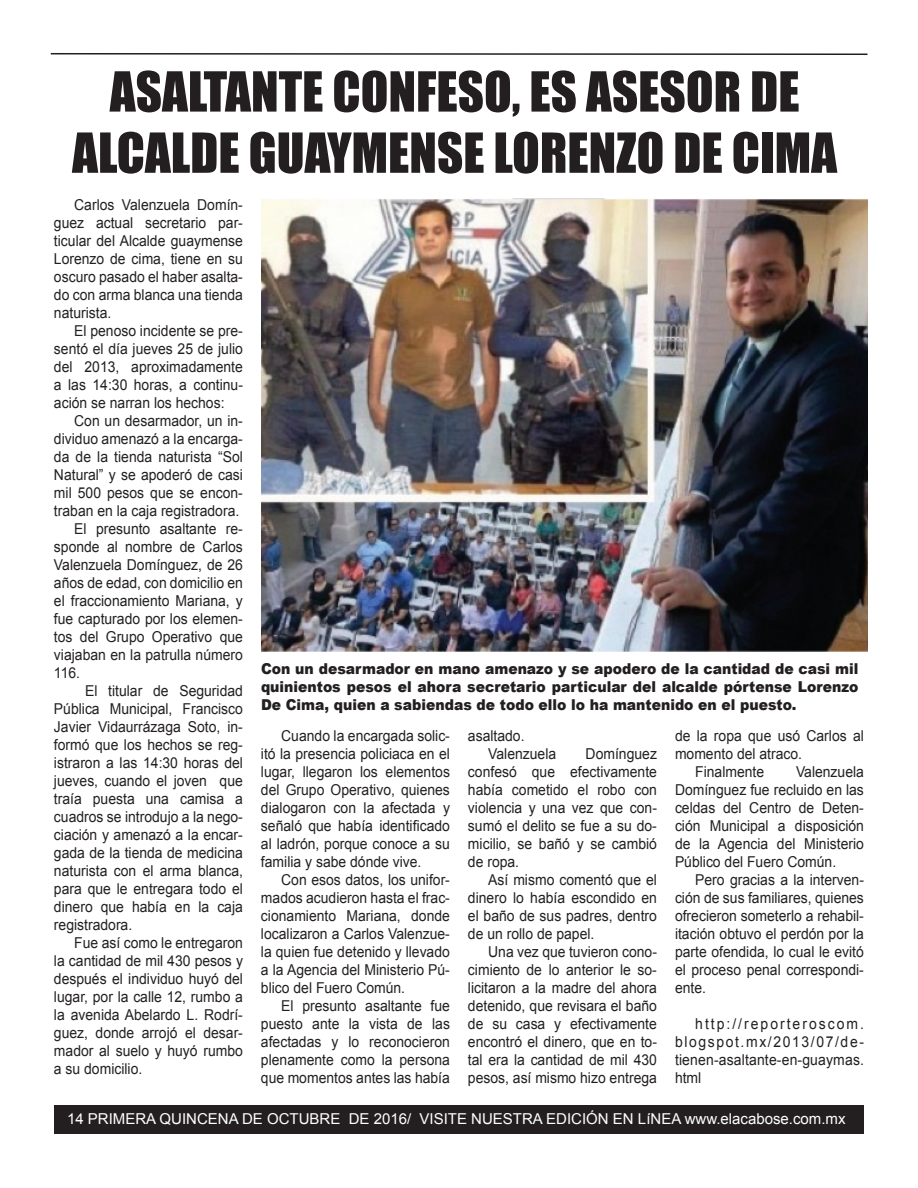
<style>
.page{position:relative;width:918px;height:1188px;background:#fff}
.page>*{position:absolute;margin:0;border:0;box-sizing:border-box;transform-origin:0 0}
.t1{font:51px/61.2px "Impact";color:#231f20;text-align:center}
.t2{font:15px/18px "Arial";color:#231f20;text-align:justify;scale:.93 1}
.t3{font:900 15px/18px "Arial";color:#231f20;text-align:justify;scale:.93 1}
.t4{font:15px "Arial";color:#fff}
</style>
<div class="page">
<div style="left:54px;top:1106px;width:810px;height:28px;background:#231f20"></div>
<svg style="left:50px;top:53px;width:818px;height:2px;background:#595657"></svg>
<img style="left:261px;top:199px;width:607px;height:453px">
<h1 class="t1" style="left:72px;top:60px;width:767px">ASALTANTE CONFESO, ES ASESOR DE<br>ALCALDE GUAYMENSE LORENZO DE CIMA</h1>
<p class="t2" style="left:54px;top:195px;width:205px;text-indent:20px">Carlos Valenzuela Domín&shy;guez actual secretario par&shy;ticular del Alcalde guaymense Lorenzo de cima, tiene en su oscuro pasado el haber asalta&shy;do con arma blanca una tienda naturista.</p>
<p class="t2" style="left:54px;top:321px;width:205px;text-indent:20px">El penoso incidente se pre&shy;sentó el día jueves 25 de julio del 2013, aproximadamente a las 14:30 horas, a continu&shy;ación se narran los hechos:</p>
<p class="t2" style="left:74px;top:411px;width:183px">Con un desarmador, un in-</p>
<p class="t2" style="left:54px;top:429px;width:205px">dividuo amenazó a la encarga-</p>
<p class="t2" style="left:54px;top:447px;width:205px">da de la tienda naturista “Sol</p>
<p class="t2" style="left:54px;top:465px;width:205px">Natural” y se apoderó de casi</p>
<p class="t2" style="left:54px;top:483px;width:205px">mil 500 pesos que se encon-</p>
<p class="t2" style="left:54px;top:501px;width:201px">traban en la caja registradora.</p>
<p class="t2" style="left:74px;top:519px;width:183px">El presunto asaltante re-</p>
<p class="t2" style="left:54px;top:537px;width:205px">sponde al nombre de Carlos</p>
<p class="t2" style="left:54px;top:555px;width:205px">Valenzuela Domínguez, de 26</p>
<p class="t2" style="left:54px;top:573px;width:205px">años de edad, con domicilio en</p>
<p class="t2" style="left:54px;top:591px;width:205px">el fraccionamiento Mariana, y</p>
<p class="t2" style="left:54px;top:609px;width:205px">fue capturado por los elemen-</p>
<p class="t2" style="left:54px;top:627px;width:205px">tos del Grupo Operativo que</p>
<p class="t2" style="left:54px;top:645px;width:205px">viajaban en la patrulla número</p>
<p class="t2" style="left:54px;top:663px;width:30px">116.</p>
<p class="t2" style="left:85px;top:681px;width:171px">El titular de Seguridad</p>
<p class="t2" style="left:54px;top:699px;width:205px">Pública Municipal, Francisco</p>
<p class="t2" style="left:54px;top:717px;width:205px">Javier Vidaurrázaga Soto, in-</p>
<p class="t2" style="left:54px;top:735px;width:205px">formó que los hechos se reg-</p>
<p class="t2" style="left:54px;top:753px;width:205px">istraron a las 14:30 horas del</p>
<p class="t2" style="left:54px;top:771px;width:205px">jueves, cuando el joven que</p>
<p class="t2" style="left:54px;top:789px;width:205px">traía puesta una camisa a</p>
<p class="t2" style="left:54px;top:807px;width:205px">cuadros se introdujo a la nego-</p>
<p class="t2" style="left:54px;top:825px;width:205px">ciación y amenazó a la encar-</p>
<p class="t2" style="left:54px;top:843px;width:205px">gada de la tienda de medicina</p>
<p class="t2" style="left:54px;top:861px;width:205px">naturista con el arma blanca,</p>
<p class="t2" style="left:54px;top:879px;width:205px">para que le entregara todo el</p>
<p class="t2" style="left:54px;top:897px;width:205px">dinero que había en la caja</p>
<p class="t2" style="left:54px;top:915px;width:86px">registradora.</p>
<p class="t2" style="left:74px;top:933px;width:183px">Fue así como le entregaron</p>
<p class="t2" style="left:54px;top:951px;width:205px">la cantidad de mil 430 pesos y</p>
<p class="t2" style="left:54px;top:969px;width:205px">después el individuo huyó del</p>
<p class="t2" style="left:54px;top:987px;width:205px">lugar, por la calle 12, rumbo a</p>
<p class="t2" style="left:54px;top:1005px;width:205px">la avenida Abelardo L. Rodrí-</p>
<p class="t2" style="left:54px;top:1023px;width:205px">guez, donde arrojó el desar-</p>
<p class="t2" style="left:54px;top:1041px;width:205px">mador al suelo y huyó rumbo</p>
<p class="t2" style="left:54px;top:1059px;width:97px">a su domicilio.</p>
<p class="t3" style="left:261px;top:659px;width:644px">Con un desarmador en mano amenazo y se apodero de la cantidad de casi mil quinientos pesos el ahora secretario particular del alcalde pórtense Lorenzo De Cima, quien a sabiendas de todo ello lo ha mantenido en el puesto.</p>
<p class="t2" style="left:261px;top:727px;width:205px;text-indent:20px">Cuando la encargada solic&shy;itó la presencia policiaca en el lugar, llegaron los elementos del Grupo Operativo, quienes dialogaron con la afectada y señaló que había identificado al ladrón, porque conoce a su familia y sabe dónde vive.</p>
<p class="t2" style="left:261px;top:871px;width:205px;text-indent:20px">Con esos datos, los unifor&shy;mados acudieron hasta el frac&shy;cionamiento Mariana, donde localizaron a Carlos Valenzue&shy;la quien fue detenido y llevado a la Agencia del Ministerio Pú&shy;blico del Fuero Común.</p>
<p class="t2" style="left:261px;top:997px;width:205px;text-indent:20px">El presunto asaltante fue puesto ante la vista de las afectadas y lo reconocieron plenamente como la persona que momentos antes las había</p>
<p class="t2" style="left:675px;top:727px;width:205px">de la ropa que usó Carlos al</p>
<p class="t2" style="left:675px;top:745px;width:138px">momento del atraco.</p>
<p class="t2" style="left:695px;top:763px;width:76px">Finalmente</p>
<p class="t2" style="left:488px;top:727px;width:75px;text-indent:-20px">asaltado.<br>Valenzuela</p>
<p class="t2" style="left:468px;top:745px;width:205px;text-indent:118px">Domínguez confesó que efectivamente había cometido el robo con violencia y una vez que con&shy;sumó el delito se fue a su do&shy;micilio, se bañó y se cambió de ropa.</p>
<p class="t2" style="left:468px;top:871px;width:205px;text-indent:20px">Así mismo comentó que el dinero lo había escondido en el baño de sus padres, dentro de un rollo de papel.</p>
<p class="t2" style="left:468px;top:943px;width:205px;text-indent:20px">Una vez que tuvieron cono&shy;cimiento de lo anterior le so&shy;licitaron a la madre del ahora detenido, que revisara el baño de su casa y efectivamente encontró el dinero, que en to&shy;tal era la cantidad de mil 430 pesos, así mismo hizo entrega</p>
<p class="t2" style="left:675px;top:763px;width:205px;text-indent:121px">Valenzuela Domínguez fue recluido en las celdas del Centro de Deten&shy;ción Municipal a disposición de la Agencia del Ministerio Público del Fuero Común.</p>
<p class="t2" style="left:675px;top:871px;width:205px;text-indent:20px">Pero gracias a la interven&shy;ción de sus familiares, quienes ofrecieron someterlo a rehabil&shy;itación obtuvo el perdón por la parte ofendida, lo cual le evitó el proceso penal correspondi&shy;ente.</p>
<p class="t2" style="left:675px;top:1015px;width:205px;text-indent:20px">http://reporteroscom. blogspot.mx/2013/07/de&shy;tienen-asaltante-en-guaymas. html</p>
<p class="t4" style="left:67px;top:1111px;width:780px">14 PRIMERA QUINCENA DE OCTUBRE DE 2016/ VISITE NUESTRA EDICIÓN EN LíNEA www.elacabose.com.mx</p>
</div>
